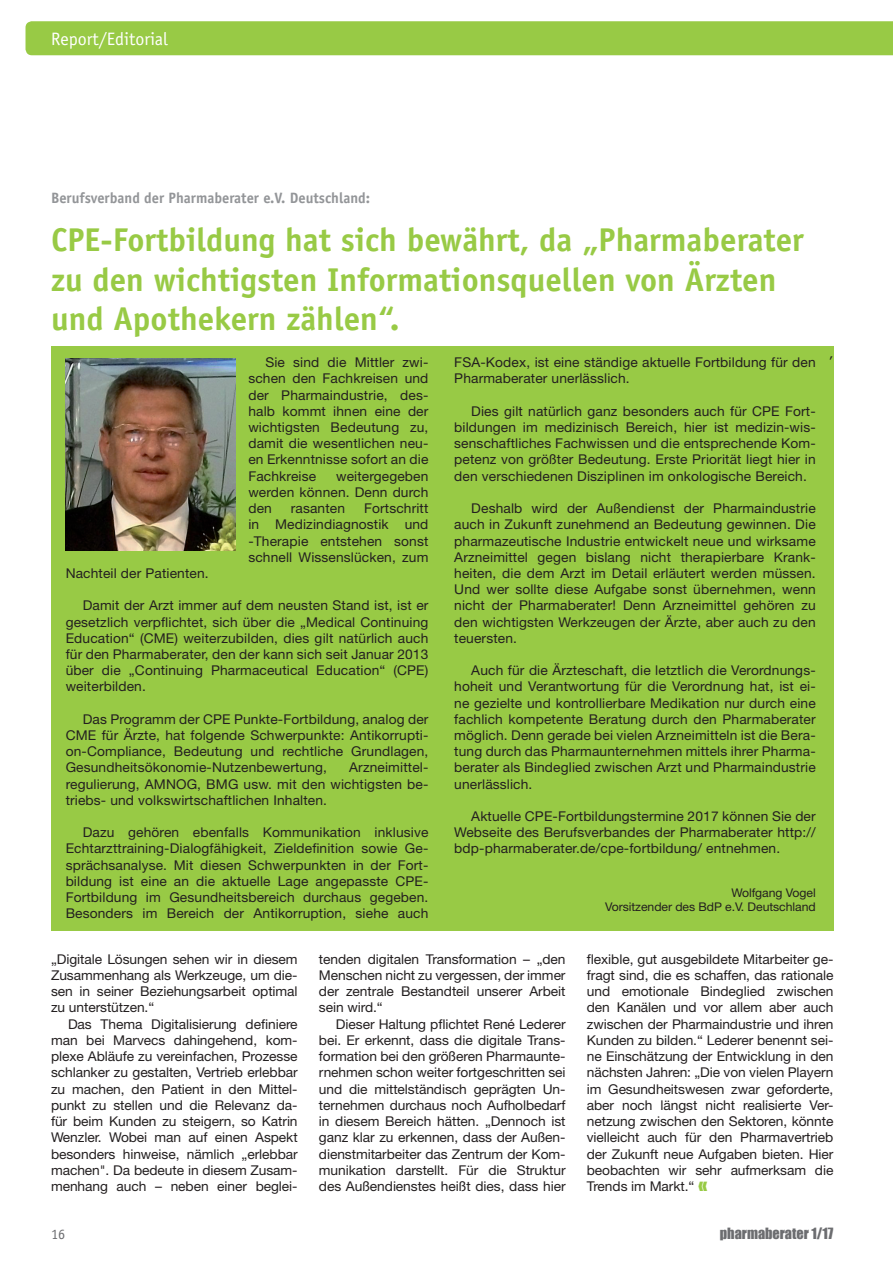
<style>
.page{position:relative;width:893px;height:1263px;background:#fff}
.page>*{position:absolute;margin:0;border:0;box-sizing:border-box;transform-origin:0 0}
._05_Headlines{font:700 33px/39.6px "Officina Sans";color:#98ca45}
.t1{font:18px "Officina Sans";color:#fff}
._06_Einleitungszeile{font:700 15px "Officina Sans";color:#939598}
.t2{font:15px "Officina Sans";color:#231f20}
.t3{font:14.25px "Impact";color:#6c6d70}
.t4{font:14.25px "Officina Sans";color:#6c6d70}
._01_Fließtext{font:13.5px/16.2px "Helvetica Neue LT Std";letter-spacing:.01em;color:#231f20;text-align:justify}
._01_Fließtext-2{font:12px/14.4px "Helvetica Neue LT Std";letter-spacing:-.005em;color:#231f20;text-align:right}
</style>
<div class="page">
<div style="left:26px;top:21px;width:867px;height:34px;background:#98ca45"></div>
<div style="left:51px;top:346px;width:782px;height:585px;background:#98ca45"></div>
<img style="left:66px;top:358px;width:170px;height:192px">
<p class="t1" style="left:51px;top:28px;width:118px">Report/Editorial</p>
<p class="_06_Einleitungszeile" style="left:51px;top:189px;width:321px">Berufsverband der Pharmaberater e.V. Deutschland:</p>
<p class="_05_Headlines" style="left:51px;top:219px;width:754px">CPE-Fortbildung hat sich bewährt, da „Pharmaberater zu den wichtigsten Informationsquellen von Ärzten und Apothekern zählen“.</p>
<p class="_01_Fließtext" style="left:248px;top:354px;width:182px;text-indent:17px">Sie sind die Mittler zwi&shy;schen den Fachkreisen und der Pharmaindustrie, des&shy;halb kommt ihnen eine der wichtigsten Bedeutung zu, damit die wesentlichen neu&shy;en Erkenntnisse sofort an die Fachkreise</p>
<p class="_01_Fließtext" style="left:248px;top:468px;width:182px;text-indent:88px">weitergegeben werden können. Denn durch den</p>
<p class="_01_Fließtext" style="left:248px;top:500px;width:182px;text-indent:116px">Fortschritt in Medizindiagnostik und -Therapie entstehen sonst schnell Wissenslücken, zum</p>
<p class="_01_Fließtext" style="left:291px;top:500px;width:56px">rasanten</p>
<p class="_01_Fließtext" style="left:66px;top:565px;width:145px">Nachteil der Patienten.</p>
<p class="_01_Fließtext" style="left:66px;top:597px;width:364px;text-indent:17px">Damit der Arzt immer auf dem neusten Stand ist, ist er gesetzlich verpflichtet, sich über die „Medical Continuing Education“ (CME) weiterzubilden, dies gilt natürlich auch für den Pharmaberater, den der kann sich seit Januar 2013 über die „Continuing Pharmaceutical Education“ (CPE) weiterbilden.</p>
<p class="_01_Fließtext" style="left:66px;top:711px;width:364px;text-indent:17px">Das Programm der CPE Punkte-Fortbildung, analog der CME für Ärzte, hat folgende Schwerpunkte: Antikorrupti&shy;on-Compliance, Bedeutung und rechtliche Grundlagen, Gesundheitsökonomie-Nutzenbewertung,</p>
<p class="_01_Fließtext" style="left:66px;top:759px;width:364px;text-indent:284px">Arzneimittel&shy;regulierung, AMNOG, BMG usw. mit den wichtigsten be&shy;triebs- und volkswirtschaftlichen Inhalten.</p>
<p class="_01_Fließtext" style="left:66px;top:824px;width:364px;text-indent:17px">Dazu gehören ebenfalls Kommunikation inklusive Echtarzttraining-Dialogfähigkeit, Zieldefinition sowie Ge&shy;sprächsanalyse. Mit diesen Schwerpunkten in der Fort&shy;bildung ist eine an die aktuelle Lage angepasste CPE-Fortbildung im Gesundheitsbereich durchaus gegeben.<br>Besonders im Bereich der Antikorruption, siehe auch</p>
<p class="_01_Fließtext" style="left:454px;top:354px;width:363px">FSA-Kodex, ist eine ständige aktuelle Fortbildung für den<br>Pharmaberater unerlässlich.</p>
<p class="_01_Fließtext" style="left:454px;top:403px;width:363px;text-indent:17px">Dies gilt natürlich ganz besonders auch für CPE Fort&shy;bildungen im medizinisch Bereich, hier ist medizin-wis&shy;senschaftliches Fachwissen und die entsprechende Kom&shy;petenz von größter Bedeutung. Erste Priorität liegt hier in den verschiedenen Disziplinen im onkologische Bereich.</p>
<p class="_01_Fließtext" style="left:454px;top:500px;width:363px;text-indent:17px">Deshalb wird der Außendienst der Pharmaindustrie auch in Zukunft zunehmend an Bedeutung gewinnen. Die pharmazeutische Industrie entwickelt neue und wirksame Arzneimittel gegen bislang nicht therapierbare Krank&shy;heiten, die dem Arzt im Detail erläutert werden müssen.<br>Und wer sollte diese Aufgabe sonst übernehmen, wenn nicht der Pharmaberater! Denn Arzneimittel gehören zu den wichtigsten Werkzeugen der Ärzte, aber auch zu den teuersten.</p>
<p class="_01_Fließtext" style="left:454px;top:662px;width:363px;text-indent:17px">Auch für die Ärzteschaft, die letztlich die Verordnungs&shy;hoheit und Verantwortung für die Verordnung hat, ist ei&shy;ne gezielte und kontrollierbare Medikation nur durch eine fachlich kompetente Beratung durch den Pharmaberater möglich. Denn gerade bei vielen Arzneimitteln ist die Bera&shy;tung durch das Pharmaunternehmen mittels ihrer Pharma&shy;berater als Bindeglied zwischen Arzt und Pharmaindustrie unerlässlich.</p>
<p class="_01_Fließtext" style="left:454px;top:808px;width:363px;text-indent:17px">Aktuelle CPE-Fortbildungstermine 2017 können Sie der Webseite des Berufsverbandes der Pharmaberater http:// bdp-pharmaberater.de/cpe-fortbildung/ entnehmen.</p>
<p class="_01_Fließtext-2" style="left:605px;top:885px;width:212px">Wolfgang Vogel<br>Vorsitzender des BdP e.V. Deutschland</p>
<p class="t2" style="left:829px;top:344px;width:6px">,</p>
<p class="_01_Fließtext" style="left:51px;top:950px;width:248px">„Digitale Lösungen sehen wir in diesem Zusammenhang als Werkzeuge, um die&shy;sen in seiner Beziehungsarbeit optimal zu unterstützen.“</p>
<p class="_01_Fließtext" style="left:51px;top:1015px;width:248px;text-indent:17px">Das Thema Digitalisierung definiere man bei Marvecs dahingehend, kom&shy;plexe Abläufe zu vereinfachen, Prozesse schlanker zu gestalten, Vertrieb erlebbar zu machen, den Patient in den Mittel&shy;punkt zu stellen und die Relevanz da&shy;für beim Kunden zu steigern, so Katrin Wenzler. Wobei man auf einen Aspekt besonders hinweise, nämlich „erlebbar machen". Da bedeute in diesem Zusam&shy;menhang auch – neben einer beglei-</p>
<p class="_01_Fließtext" style="left:319px;top:950px;width:248px">tenden digitalen Transformation – „den Menschen nicht zu vergessen, der immer der zentrale Bestandteil unserer Arbeit sein wird.“</p>
<p class="_01_Fließtext" style="left:319px;top:1015px;width:248px;text-indent:17px">Dieser Haltung pflichtet René Lederer bei. Er erkennt, dass die digitale Trans&shy;formation bei den größeren Pharmaunte&shy;rnehmen schon weiter fortgeschritten sei und die mittelständisch geprägten Un&shy;ternehmen durchaus noch Aufholbedarf in diesem Bereich hätten. „Dennoch ist ganz klar zu erkennen, dass der Außen&shy;dienstmitarbeiter das Zentrum der Kom&shy;munikation darstellt. Für die Struktur des Außendienstes heißt dies, dass hier</p>
<p class="_01_Fließtext" style="left:587px;top:950px;width:248px">flexible, gut ausgebildete Mitarbeiter ge&shy;fragt sind, die es schaffen, das rationale und emotionale Bindeglied zwischen den Kanälen und vor allem aber auch zwischen der Pharmaindustrie und ihren Kunden zu bilden.“ Lederer benennt sei&shy;ne Einschätzung der Entwicklung in den nächsten Jahren: „Die von vielen Playern im Gesundheitswesen zwar geforderte, aber noch längst nicht realisierte Ver&shy;netzung zwischen den Sektoren, könnte vielleicht auch für den Pharmavertrieb der Zukunft neue Aufgaben bieten. Hier beobachten wir sehr aufmerksam die Trends im Markt.“</p>
<p class="t4" style="left:51px;top:1226px;width:16px">16</p>
<p class="t3" style="left:720px;top:1223px;width:115px">pharmaberater 1/17</p>
</div>
